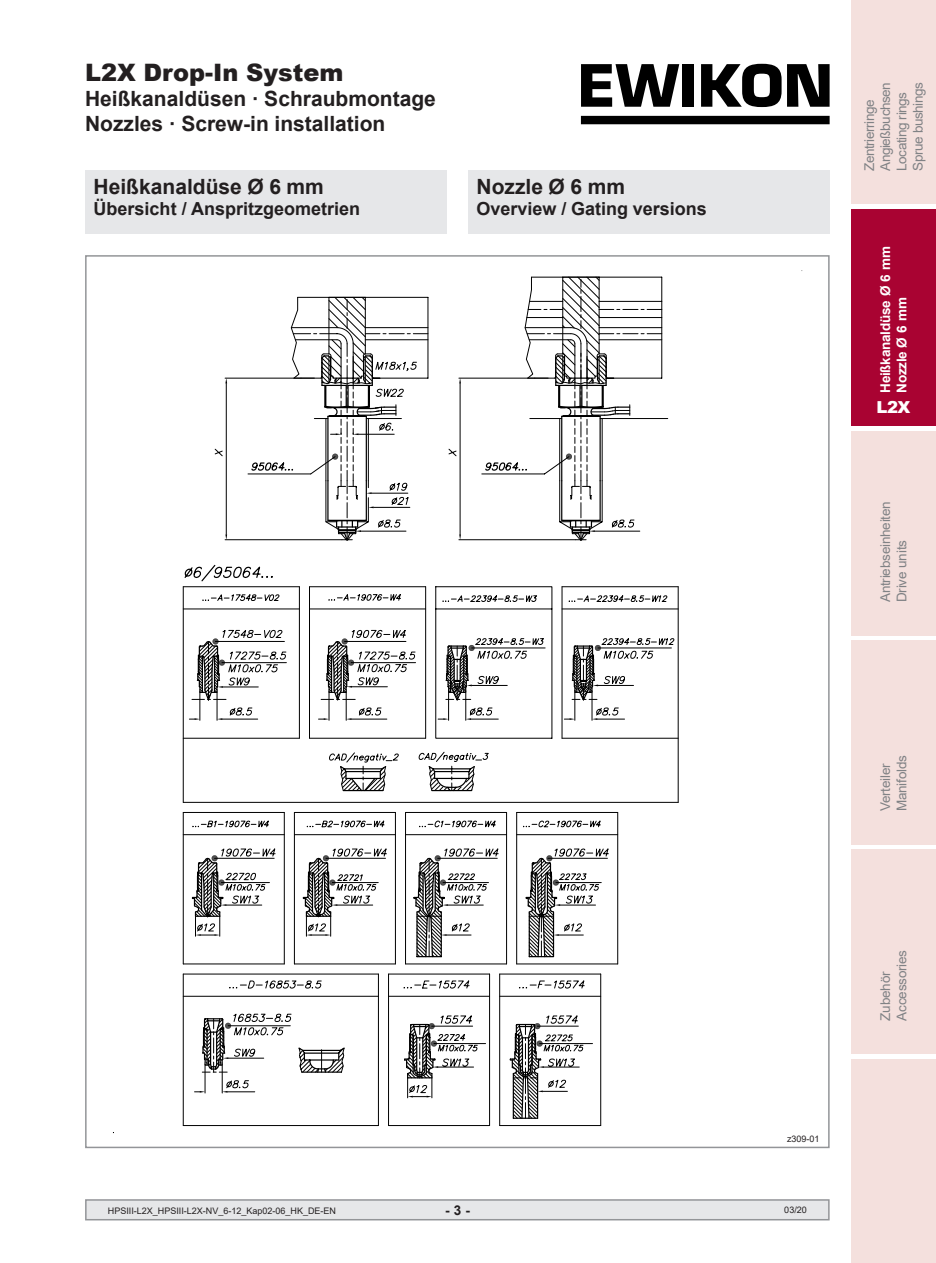
<style>
.page{position:relative;width:936px;height:1263px;background:#fff}
.page>*{position:absolute;margin:0;border:0;box-sizing:border-box;transform-origin:0 0}
.t1{font:900 24px "Arial";color:#231f20}
.Arial-14pt-fett{font:700 21px/25.2px "Arial";color:#231f20}
.Arial-14pt-fett-2{font:700 18px "Arial";color:#231f20}
.t2{font:900 16.5px "Arial";color:#fff}
.t3{font:13.5px/16.2px "Arial";letter-spacing:-.015em;color:#808285}
.t4{font:700 13.5px/16.2px "Arial";letter-spacing:-.015em;color:#fff}
.t5{font:700 13.5px "Arial";color:#231f20}
.t6{font:9px "Arial";color:#231f20}
</style>
<div class="page">
<div style="left:85px;top:1199px;width:744px;height:21px;background:#e6e7e9;border:2px solid #939598"></div>
<div style="left:850px;top:0;width:85px;height:204px;background:#f4e0dd"></div>
<div style="left:850px;top:431px;width:85px;height:204px;background:#f4e0dd"></div>
<div style="left:850px;top:640px;width:85px;height:204px;background:#f4e0dd"></div>
<div style="left:850px;top:1059px;width:85px;height:204px;background:#f4e0dd"></div>
<div style="left:850px;top:850px;width:85px;height:204px;background:#f4e0dd"></div>
<div style="left:850px;top:209px;width:85px;height:217px;background:#a90332"></div>
<div style="left:581px;top:116px;width:248px;height:8px;background:#000"></div>
<svg style="left:581px;top:64px;width:98px;height:43px"></svg>
<div style="left:682px;top:64px;width:11px;height:43px;background:#000"></div>
<svg style="left:701px;top:64px;width:80px;height:43px"></svg>
<svg style="left:787px;top:64px;width:42px;height:43px"></svg>
<svg style="left:183px;top:812px;width:435px;height:314px"></svg>
<svg style="left:601px;top:812px;width:17px;height:152px"></svg>
<svg style="left:309px;top:812px;width:292px;height:314px"></svg>
<svg style="left:183px;top:353px;width:488px;height:450px"></svg>
<svg style="left:291px;top:277px;width:370px;height:67px"></svg>
<hr style="left:678px;top:587px;width:1px;height:215px;background:#000">
<div style="left:85px;top:170px;width:361px;height:64px;background:#e6e7e9"></div>
<div style="left:468px;top:170px;width:361px;height:64px;background:#e6e7e9"></div>
<h1 class="t1" style="left:85px;top:55px;width:260px">L2X Drop-In System</h1>
<h2 class="Arial-14pt-fett" style="left:85px;top:86px;width:352px">Heißkanaldüsen · Schraubmontage<br>Nozzles · Screw-in installation</h2>
<p class="Arial-14pt-fett" style="left:94px;top:174px;width:232px">Heißkanaldüse Ø 6 mm</p>
<p class="Arial-14pt-fett-2" style="left:94px;top:196px;width:268px">Übersicht / Anspritzgeometrien</p>
<p class="Arial-14pt-fett" style="left:476px;top:174px;width:150px">Nozzle Ø 6 mm</p>
<p class="Arial-14pt-fett-2" style="left:476px;top:196px;width:232px">Overview / Gating versions</p>
<p class="t3" style="left:861px;top:171px;width:90px;rotate:-90deg">Zentrierringe<br>Angießbuchsen<br>Locating rings<br>Sprue bushings</p>
<p class="t4" style="left:877px;top:393px;width:148px;rotate:-90deg">Heißkanaldüse Ø 6 mm<br>Nozzle Ø 6 mm</p>
<p class="t2" style="left:876px;top:395px;width:36px">L2X</p>
<p class="t3" style="left:877px;top:602px;width:103px;rotate:-90deg">Antriebseinheiten<br>Drive units</p>
<p class="t6" style="left:787px;top:1132px;width:34px">z309-01</p>
<p class="t6" style="left:108px;top:1204px;width:230px">HPSIII-L2X_HPSIII-L2X-NV_6-12_Kap02-06_HK_DE-EN</p>
<p class="t5" style="left:445px;top:1200px;width:26px">- 3 -</p>
<p class="t6" style="left:784px;top:1204px;width:24px">03/20</p>
<p class="t3" style="left:877px;top:811px;width:58px;rotate:-90deg">Verteiler<br>Manifolds</p>
<p class="t3" style="left:877px;top:1021px;width:72px;rotate:-90deg">Zubehör<br>Accessories</p>
</div>
